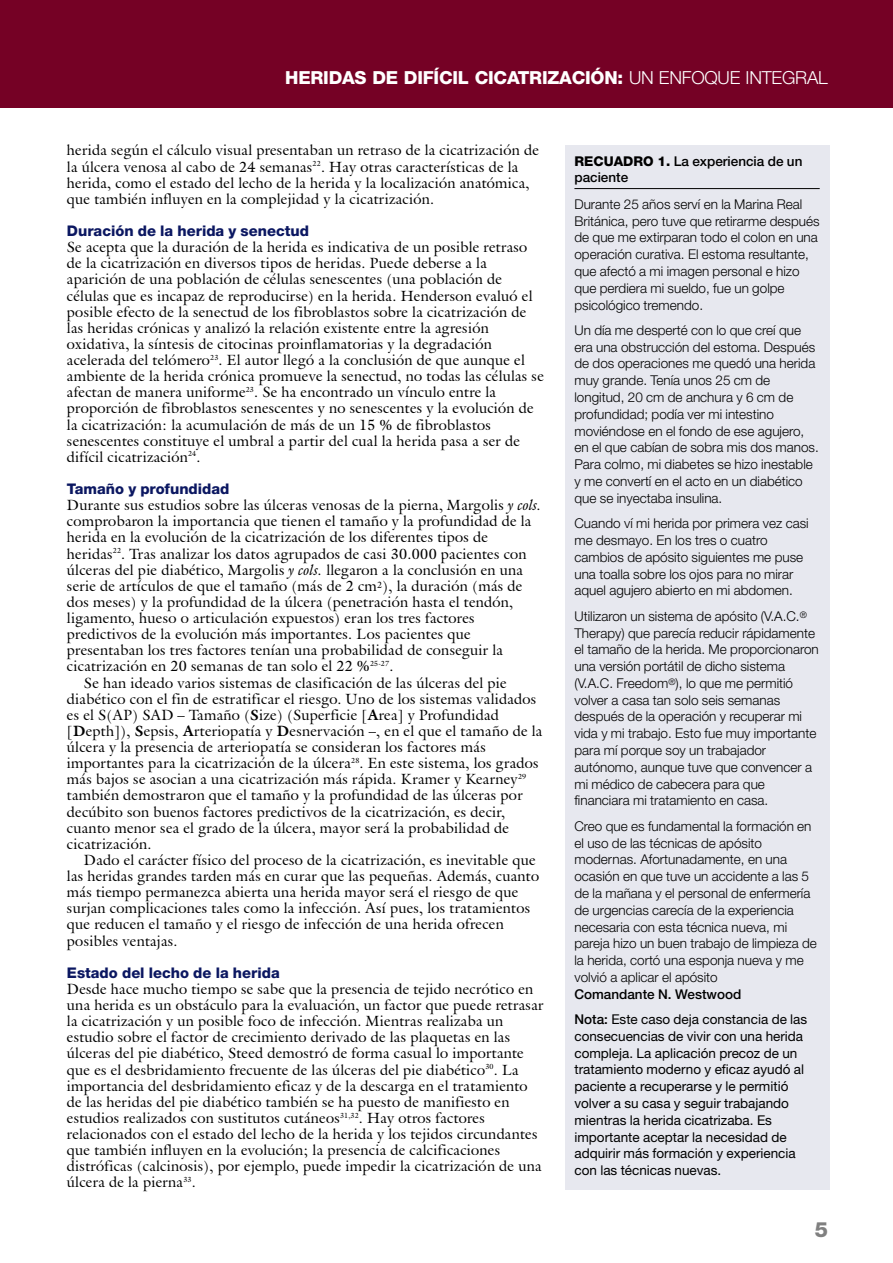
<style>
.page{position:relative;width:893px;height:1263px;background:#fff}
.page>*{position:absolute;margin:0;border:0;box-sizing:border-box;transform-origin:0 0}
.t1{font:800 21px "Helvetica Neue";color:#808080}
.t2{font:800 18px "Helvetica Neue";letter-spacing:-.015em;color:#fff}
.t3{font:800 14.7px "Helvetica Neue";color:#0b1761}
.t4{font:14.55px/16px "Galliard IT Cby BT";letter-spacing:.02em;color:#000}
.t5{font:300 13.5px/16.8px "Helvetica Neue";color:#000}
.t6{font:13.5px/16.8px "Helvetica Neue";color:#000}
.t7{font:500 13.5px/16.5px "Helvetica Neue";color:#000}
.s1{font-weight:300}
.s2{font-style:italic}
.s3{font-weight:700}
.s4{font-weight:800}
.s5{font-weight:500}
</style>
<div class="page">
<div style="left:0;top:0;width:892px;height:107px;background:#750125"></div>
<div style="left:565px;top:145px;width:264px;height:1044px;background:#e7e8ef"></div>
<hr style="left:574px;top:188px;width:245px;height:1px;background:#000">
<p class="t2" style="left:285px;top:71px;width:544px">HERIDAS DE DIFÍCIL CICATRIZACIÓN: <span class="s1">UN ENFOQUE INTEGRAL</span></p>
<p class="t4" style="left:67px;top:144px;width:473px">herida según el cálculo visual presentaban un retraso de la cicatrización de la úlcera venosa al cabo de 24 semanas<sup>22</sup>. Hay otras características de la herida, como el estado del lecho de la herida y la localización anatómica, que también influyen en la complejidad y la cicatrización.</p>
<p class="t3" style="left:67px;top:226px;width:243px">Duración de la herida y senectud</p>
<p class="t4" style="left:67px;top:241px;width:478px">Se acepta que la duración de la herida es indicativa de un posible retraso de la cicatrización en diversos tipos de heridas. Puede deberse a la aparición de una población de células senescentes (una población de células que es incapaz de reproducirse) en la herida. Henderson evaluó el posible efecto de la senectud de los fibroblastos sobre la cicatrización de las heridas crónicas y analizó la relación existente entre la agresión oxidativa, la síntesis de citocinas proinflamatorias y la degradación acelerada del telómero<sup>23</sup>. El autor llegó a la conclusión de que aunque el ambiente de la herida crónica promueve la senectud, no todas las células se afectan de manera uniforme<sup>23</sup>. Se ha encontrado un vínculo entre la proporción de fibroblastos senescentes y no senescentes y la evolución de la cicatrización: la acumulación de más de un 15 % de fibroblastos senescentes constituye el umbral a partir del cual la herida pasa a ser de difícil cicatrización<sup>24</sup>.</p>
<p class="t3" style="left:67px;top:484px;width:164px">Tamaño y profundidad</p>
<p class="t4" style="left:67px;top:499px;width:476px">Durante sus estudios sobre las úlceras venosas de la pierna, Margolis <span class="s2">y cols.</span></p>
<p class="t4" style="left:67px;top:515px;width:466px">comprobaron la importancia que tienen el tamaño y la profundidad de la</p>
<p class="t4" style="left:67px;top:531px;width:422px">herida en la evolución de la cicatrización de los diferentes tipos de</p>
<p class="t4" style="left:67px;top:547px;width:461px">heridas<sup>22</sup>. Tras analizar los datos agrupados de casi 30.000 pacientes con</p>
<p class="t4" style="left:67px;top:563px;width:457px">úlceras del pie diabético, Margolis <span class="s2">y cols.</span> llegaron a la conclusión en una</p>
<p class="t4" style="left:67px;top:580px;width:457px">serie de artículos de que el tamaño (más de 2 cm<sup>2</sup>), la duración (más de</p>
<p class="t4" style="left:67px;top:596px;width:448px">dos meses) y la profundidad de la úlcera (penetración hasta el tendón,</p>
<p class="t4" style="left:67px;top:612px;width:409px">ligamento, hueso o articulación expuestos) eran los tres factores</p>
<p class="t4" style="left:67px;top:628px;width:405px">predictivos de la evolución más importantes. Los pacientes que</p>
<p class="t4" style="left:67px;top:644px;width:437px">presentaban los tres factores tenían una probabilidad de conseguir la</p>
<p class="t4" style="left:67px;top:660px;width:328px">cicatrización en 20 semanas de tan solo el 22 %<sup>25-27</sup>.</p>
<p class="t4" style="left:84px;top:676px;width:424px">Se han ideado varios sistemas de clasificación de las úlceras del pie</p>
<p class="t4" style="left:67px;top:692px;width:471px">diabético con el fin de estratificar el riesgo. Uno de los sistemas validados</p>
<p class="t4" style="left:67px;top:709px;width:433px">es el S(AP) SAD – Tamaño (<span class="s3">S</span>ize) (Superficie [<span class="s3">A</span>rea] y Profundidad</p>
<p class="t4" style="left:67px;top:725px;width:477px">[<span class="s3">D</span>epth]), <span class="s3">S</span>epsis, <span class="s3">A</span>rteriopatía y <span class="s3">D</span>esnervación –, en el que el tamaño de la</p>
<p class="t4" style="left:67px;top:741px;width:420px">úlcera y la presencia de arteriopatía se consideran los factores más</p>
<p class="t4" style="left:67px;top:757px;width:473px">importantes para la cicatrización de la úlcera<sup>28</sup>. En este sistema, los grados</p>
<p class="t4" style="left:67px;top:773px;width:461px">más bajos se asocian a una cicatrización más rápida. Kramer y Kearney<sup>29</sup></p>
<p class="t4" style="left:67px;top:789px;width:457px">también demostraron que el tamaño y la profundidad de las úlceras por</p>
<p class="t4" style="left:67px;top:805px;width:439px">decúbito son buenos factores predictivos de la cicatrización, es decir,</p>
<p class="t4" style="left:67px;top:821px;width:443px">cuanto menor sea el grado de la úlcera, mayor será la probabilidad de</p>
<p class="t4" style="left:67px;top:838px;width:86px">cicatrización.</p>
<p class="t4" style="left:84px;top:854px;width:453px">Dado el carácter físico del proceso de la cicatrización, es inevitable que</p>
<p class="t4" style="left:67px;top:870px;width:473px">las heridas grandes tarden más en curar que las pequeñas. Además, cuanto</p>
<p class="t4" style="left:67px;top:886px;width:453px">más tiempo permanezca abierta una herida mayor será el riesgo de que</p>
<p class="t4" style="left:67px;top:902px;width:464px">surjan complicaciones tales como la infección. Así pues, los tratamientos</p>
<p class="t4" style="left:67px;top:918px;width:438px">que reducen el tamaño y el riesgo de infección de una herida ofrecen</p>
<p class="t4" style="left:67px;top:934px;width:112px">posibles ventajas.</p>
<p class="t3" style="left:67px;top:967px;width:214px">Estado del lecho de la herida</p>
<p class="t4" style="left:67px;top:983px;width:478px">Desde hace mucho tiempo se sabe que la presencia de tejido necrótico en una herida es un obstáculo para la evaluación, un factor que puede retrasar la cicatrización y un posible foco de infección. Mientras realizaba un estudio sobre el factor de crecimiento derivado de las plaquetas en las úlceras del pie diabético, Steed demostró de forma casual lo importante que es el desbridamiento frecuente de las úlceras del pie diabético<sup>30</sup>. La importancia del desbridamiento eficaz y de la descarga en el tratamiento de las heridas del pie diabético también se ha puesto de manifiesto en estudios realizados con sustitutos cutáneos<sup>31,32</sup>. Hay otros factores relacionados con el estado del lecho de la herida y los tejidos circundantes que también influyen en la evolución; la presencia de calcificaciones distróficas (calcinosis), por ejemplo, puede impedir la cicatrización de una úlcera de la pierna<sup>33</sup>.</p>
<p class="t7" style="left:574px;top:154px;width:229px"><span class="s4">RECUADRO 1.</span> La experiencia de un paciente</p>
<p class="t5" style="left:574px;top:197px;width:246px">Durante 25 años serví en la Marina Real Británica, pero tuve que retirarme después de que me extirparan todo el colon en una operación curativa. El estoma resultante, que afectó a mi imagen personal e hizo que perdiera mi sueldo, fue un golpe psicológico tremendo.</p>
<p class="t5" style="left:574px;top:323px;width:246px">Un día me desperté con lo que creí que era una obstrucción del estoma. Después de dos operaciones me quedó una herida muy grande. Tenía unos 25 cm de longitud, 20 cm de anchura y 6 cm de profundidad; podía ver mi intestino moviéndose en el fondo de ese agujero, en el que cabían de sobra mis dos manos.<br>Para colmo, mi diabetes se hizo inestable y me convertí en el acto en un diabético que se inyectaba insulina.</p>
<p class="t5" style="left:574px;top:516px;width:236px">Cuando ví mi herida por primera vez casi me desmayo. En los tres o cuatro cambios de apósito siguientes me puse una toalla sobre los ojos para no mirar aquel agujero abierto en mi abdomen.</p>
<p class="t5" style="left:574px;top:609px;width:246px">Utilizaron un sistema de apósito (V.A.C.<sup>® </sup>Therapy) que parecía reducir rápidamente el tamaño de la herida. Me proporcionaron una versión portátil de dicho sistema (V.A.C. Freedom<sup>®</sup>), lo que me permitió volver a casa tan solo seis semanas después de la operación y recuperar mi vida y mi trabajo. Esto fue muy importante para mí porque soy un trabajador autónomo, aunque tuve que convencer a mi médico de cabecera para que financiara mi tratamiento en casa.</p>
<p class="t5" style="left:574px;top:819px;width:244px">Creo que es fundamental la formación en el uso de las técnicas de apósito modernas. Afortunadamente, en una ocasión en que tuve un accidente a las 5 de la mañana y el personal de enfermería de urgencias carecía de la experiencia necesaria con esta técnica nueva, mi pareja hizo un buen trabajo de limpieza de la herida, cortó una esponja nueva y me volvió a aplicar el apósito</p>
<p class="t6" style="left:574px;top:983px;width:234px;line-height:25.3px"><span class="s5">Comandante N. Westwood<br>Nota:</span> Este caso deja constancia de las</p>
<p class="t6" style="left:574px;top:1029px;width:231px">consecuencias de vivir con una herida compleja. La aplicación precoz de un tratamiento moderno y eficaz ayudó al paciente a recuperarse y le permitió volver a su casa y seguir trabajando mientras la herida cicatrizaba. Es importante aceptar la necesidad de adquirir más formación y experiencia con las técnicas nuevas.</p>
<h1 class="t1" style="left:814px;top:1222px;width:15px">5</h1>
</div>
